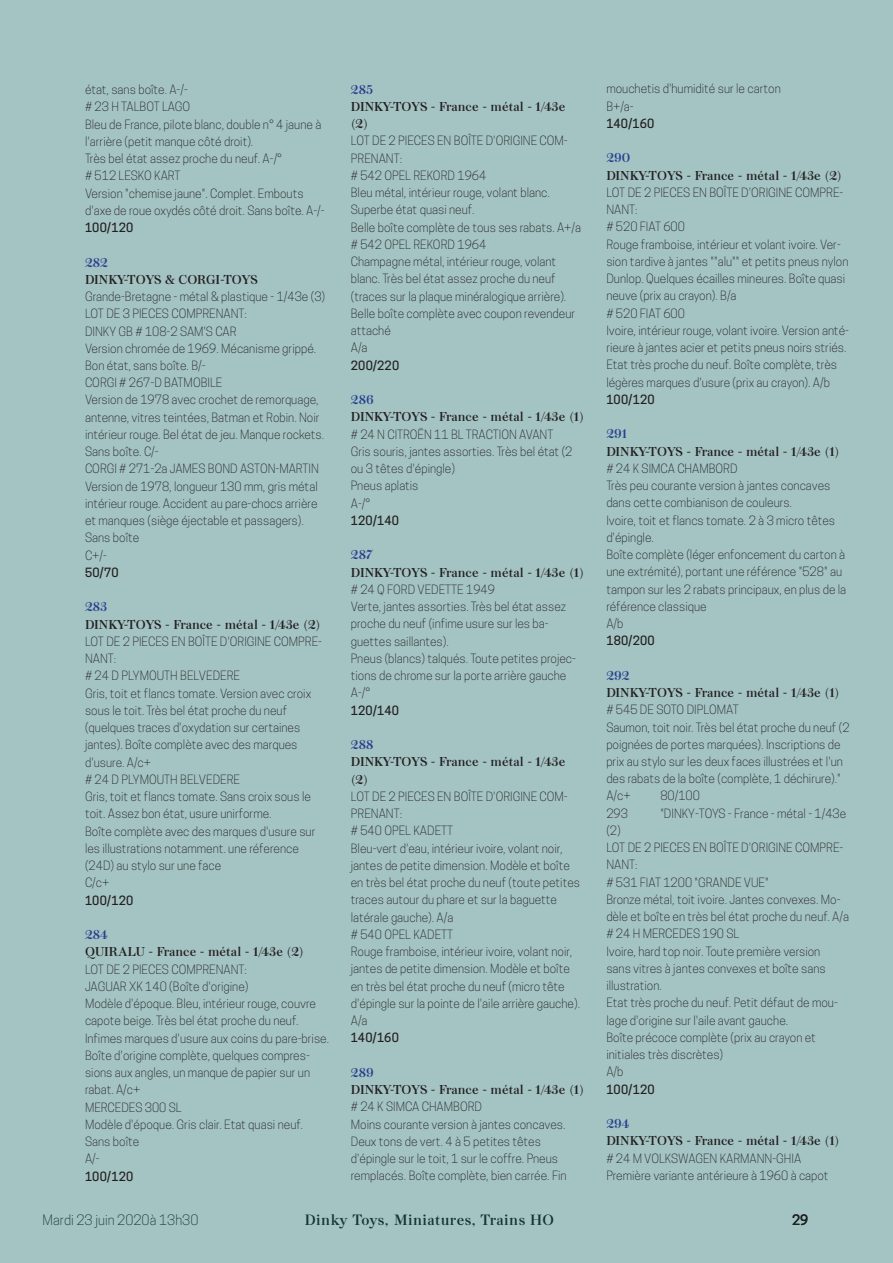
<style>
.page{position:relative;width:893px;height:1263px;background:#a4c3c3}
.page>*{position:absolute;margin:0;border:0;box-sizing:border-box;transform-origin:0 0}
.t1{font:13.8px "Peckham";letter-spacing:.03em;color:#231f20}
.t2{font:300 13.5px "Cooper Hewitt";color:#231f20}
.t3{font:500 13.5px "Cooper Hewitt";color:#231f20}
.t4{font:300 12px/17.2px "Cooper Hewitt";color:#231f20}
.t5{font:12px/17.2px "Peckham";color:#231f20}
.t6{font:500 12px "Cooper Hewitt";letter-spacing:.015em;color:#231f20}
.t7{font:12px "Peckham";color:#253f8e}
</style>
<div class="page">
<p class="t4" style="left:85px;top:81px;width:241px">état, sans boîte. A-/-<br># 23 H TALBOT LAGO<br>Bleu de France, pilote blanc, double n° 4 jaune à l'arrière (petit manque côté droit).<br>Très bel état assez proche du neuf. A-/°<br># 512 LESKO KART<br>Version "chemise jaune". Complet. Embouts d'axe de roue oxydés côté droit. Sans boîte. A-/-</p>
<p class="t6" style="left:85px;top:220px;width:50px">100/120</p>
<p class="t7" style="left:85px;top:252px;width:25px">282</p>
<p class="t5" style="left:85px;top:270px;width:174px">DINKY-TOYS &amp; CORGI-TOYS</p>
<p class="t4" style="left:85px;top:288px;width:242px">Grande-Bretagne - métal &amp; plastique - 1/43e (3)<br>LOT DE 3 PIECES COMPRENANT:<br>DINKY GB # 108-2 SAM'S CAR<br>Version chromée de 1969. Mécanisme grippé.<br>Bon état, sans boîte. B/-<br>CORGI # 267-D BATMOBILE<br>Version de 1978 avec crochet de remorquage, antenne, vitres teintées, Batman et Robin. Noir intérieur rouge. Bel état de jeu. Manque rockets.<br>Sans boîte. C/-<br>CORGI # 271-2a JAMES BOND ASTON-MARTIN Version de 1978, longueur 130 mm, gris métal intérieur rouge. Accident au pare-chocs arrière et manques (siège éjectable et passagers).<br>Sans boîte<br>C+/-</p>
<p class="t6" style="left:85px;top:565px;width:35px">50/70</p>
<p class="t7" style="left:85px;top:597px;width:24px">283</p>
<p class="t5" style="left:85px;top:615px;width:237px">DINKY-TOYS - France - métal - 1/43e (2)</p>
<p class="t4" style="left:85px;top:633px;width:238px">LOT DE 2 PIECES EN BOÎTE D'ORIGINE COMPRE-<br>NANT:<br># 24 D PLYMOUTH BELVEDERE<br>Gris, toit et flancs tomate. Version avec croix sous le toit. Très bel état proche du neuf (quelques traces d'oxydation sur certaines jantes). Boîte complète avec des marques d'usure. A/c+<br># 24 D PLYMOUTH BELVEDERE<br>Gris, toit et flancs tomate. Sans croix sous le toit. Assez bon état, usure unirforme.<br>Boîte complète avec des marques d'usure sur les illustrations notamment. une réference (24D) au stylo sur une face<br>C/c+</p>
<p class="t6" style="left:85px;top:893px;width:50px">100/120</p>
<p class="t7" style="left:85px;top:925px;width:24px">284</p>
<p class="t5" style="left:85px;top:942px;width:221px">QUIRALU - France - métal - 1/43e (2)</p>
<p class="t4" style="left:85px;top:960px;width:246px">LOT DE 2 PIECES COMPRENANT:<br>JAGUAR XK 140 (Boîte d'origine)<br>Modèle d'époque. Bleu, intérieur rouge, couvre capote beige. Très bel état proche du neuf.<br>Infimes marques d'usure aux coins du pare-brise.<br>Boîte d'origine complète, quelques compres&shy;sions aux angles, un manque de papier sur un rabat. A/c+<br>MERCEDES 300 SL<br>Modèle d'époque. Gris clair. Etat quasi neuf.<br>Sans boîte<br>A/-</p>
<p class="t6" style="left:85px;top:1169px;width:50px">100/120</p>
<p class="t7" style="left:351px;top:79px;width:24px">285</p>
<p class="t5" style="left:351px;top:97px;width:216px">DINKY-TOYS - France - métal - 1/43e (2)</p>
<p class="t4" style="left:351px;top:132px;width:232px">LOT DE 2 PIECES EN BOÎTE D'ORIGINE COM-<br>PRENANT:<br># 542 OPEL REKORD 1964<br>Bleu métal, intérieur rouge, volant blanc.<br>Superbe état quasi neuf.<br>Belle boîte complète de tous ses rabats. A+/a # 542 OPEL REKORD 1964<br>Champagne métal, intérieur rouge, volant blanc. Très bel état assez proche du neuf (traces sur la plaque minéralogique arrière).<br>Belle boîte complète avec coupon revendeur attaché<br>A/a</p>
<p class="t6" style="left:351px;top:358px;width:50px">200/220</p>
<p class="t7" style="left:351px;top:390px;width:24px">286</p>
<p class="t5" style="left:351px;top:408px;width:235px">DINKY-TOYS - France - métal - 1/43e (1)</p>
<p class="t4" style="left:351px;top:425px;width:223px"># 24 N CITROËN 11 BL TRACTION AVANT<br>Gris souris, jantes assorties. Très bel état (2 ou 3 têtes d'épingle)<br>Pneus aplatis<br>A-/°</p>
<p class="t6" style="left:351px;top:513px;width:50px">120/140</p>
<p class="t7" style="left:351px;top:545px;width:23px">287</p>
<p class="t5" style="left:351px;top:563px;width:235px">DINKY-TOYS - France - métal - 1/43e (1)</p>
<p class="t4" style="left:351px;top:581px;width:227px"># 24 Q FORD VEDETTE 1949<br>Verte, jantes assorties. Très bel état assez proche du neuf (infime usure sur les ba&shy;guettes saillantes).<br>Pneus (blancs) talqués. Toute petites projec&shy;tions de chrome sur la porte arrière gauche<br>A-/°</p>
<p class="t6" style="left:351px;top:703px;width:50px">120/140</p>
<p class="t7" style="left:351px;top:735px;width:24px">288</p>
<p class="t5" style="left:351px;top:752px;width:216px">DINKY-TOYS - France - métal - 1/43e (2)</p>
<p class="t4" style="left:351px;top:788px;width:231px">LOT DE 2 PIECES EN BOÎTE D'ORIGINE COM-PRENANT:<br># 540 OPEL KADETT<br>Bleu-vert d'eau, intérieur ivoire, volant noir, jantes de petite dimension. Modèle et boîte en très bel état proche du neuf (toute petites traces autour du phare et sur la baguette latérale gauche). A/a<br># 540 OPEL KADETT<br>Rouge framboise, intérieur ivoire, volant noir, jantes de petite dimension. Modèle et boîte en très bel état proche du neuf (micro tête d'épingle sur la pointe de l'aile arrière gauche).<br>A/a</p>
<p class="t6" style="left:351px;top:1031px;width:50px">140/160</p>
<p class="t7" style="left:351px;top:1062px;width:24px">289</p>
<p class="t5" style="left:351px;top:1080px;width:235px">DINKY-TOYS - France - métal - 1/43e (1)</p>
<p class="t4" style="left:351px;top:1098px;width:217px"># 24 K SIMCA CHAMBORD<br>Moins courante version à jantes concaves.<br>Deux tons de vert. 4 à 5 petites têtes d'épingle sur le toit, 1 sur le coffre. Pneus remplacés. Boîte complète, bien carrée. Fin</p>
<p class="t2" style="left:43px;top:1212px;width:157px">Mardi 23 juin 2020à 13h30</p>
<p class="t1" style="left:305px;top:1209px;width:251px">Dinky Toys, Miniatures, Trains HO</p>
<p class="t4" style="left:606px;top:80px;width:176px">mouchetis d'humidité sur le carton<br>B+/a-</p>
<p class="t6" style="left:606px;top:116px;width:50px">140/160</p>
<p class="t7" style="left:606px;top:148px;width:25px">290</p>
<p class="t5" style="left:606px;top:166px;width:237px">DINKY-TOYS - France - métal - 1/43e (2)</p>
<p class="t4" style="left:606px;top:184px;width:244px">LOT DE 2 PIECES EN BOÎTE D'ORIGINE COMPRE-NANT:<br># 520 FIAT 600<br>Rouge framboise, intérieur et volant ivoire. Ver&shy;sion tardive à jantes ""alu"" et petits pneus nylon Dunlop. Quelques écailles mineures. Boîte quasi neuve (prix au crayon). B/a<br># 520 FIAT 600<br>Ivoire, intérieur rouge, volant ivoire. Version anté&shy;rieure à jantes acier et petits pneus noirs striés.<br>Etat très proche du neuf. Boîte complète, très légères marques d'usure (prix au crayon). A/b</p>
<p class="t6" style="left:606px;top:392px;width:50px">100/120</p>
<p class="t7" style="left:606px;top:424px;width:23px">291</p>
<p class="t5" style="left:606px;top:442px;width:235px">DINKY-TOYS - France - métal - 1/43e (1)</p>
<p class="t4" style="left:606px;top:460px;width:241px"># 24 K SIMCA CHAMBORD<br>Très peu courante version à jantes concaves dans cette combianison de couleurs.<br>Ivoire, toit et flancs tomate. 2 à 3 micro têtes d'épingle.<br>Boîte complète (léger enfoncement du carton à une extrémité), portant une référence "528" au tampon sur les 2 rabats principaux, en plus de la référence classique<br>A/b</p>
<p class="t6" style="left:606px;top:634px;width:50px">180/200</p>
<p class="t7" style="left:606px;top:665px;width:25px">292</p>
<p class="t5" style="left:606px;top:683px;width:235px">DINKY-TOYS - France - métal - 1/43e (1)</p>
<p class="t4" style="left:606px;top:701px;width:245px"># 545 DE SOTO DIPLOMAT<br>Saumon, toit noir. Très bel état proche du neuf (2 poignées de portes marquées). Inscriptions de prix au stylo sur les deux faces illustrées et l'un des rabats de la boîte (complète, 1 déchirure)." A/c+</p>
<p class="t4" style="left:660px;top:787px;width:41px">80/100</p>
<p class="t4" style="left:606px;top:805px;width:23px">293</p>
<p class="t4" style="left:660px;top:805px;width:187px">"DINKY-TOYS - France - métal - 1/43e</p>
<p class="t4" style="left:606px;top:822px;width:244px">(2)<br>LOT DE 2 PIECES EN BOÎTE D'ORIGINE COMPRE-<br>NANT:<br># 531 FIAT 1200 "GRANDE VUE"<br>Bronze métal, toit ivoire. Jantes convexes. Mo&shy;dèle et boîte en très bel état proche du neuf. A/a # 24 H MERCEDES 190 SL<br>Ivoire, hard top noir. Toute première version<br>sans vitres à jantes convexes et boîte sans illustration.<br>Etat très proche du neuf. Petit défaut de mou&shy;lage d'origine sur l'aile avant gauche.<br>Boîte précoce complète (prix au crayon et initiales très discrètes)<br>A/b</p>
<p class="t6" style="left:606px;top:1082px;width:50px">100/120</p>
<p class="t7" style="left:606px;top:1114px;width:24px">294</p>
<p class="t5" style="left:606px;top:1132px;width:235px">DINKY-TOYS - France - métal - 1/43e (1)</p>
<p class="t4" style="left:606px;top:1149px;width:224px"># 24 M VOLKSWAGEN KARMANN-GHIA<br>Première variante antérieure à 1960 à capot</p>
<p class="t3" style="left:792px;top:1212px;width:18px">29</p>
</div>
